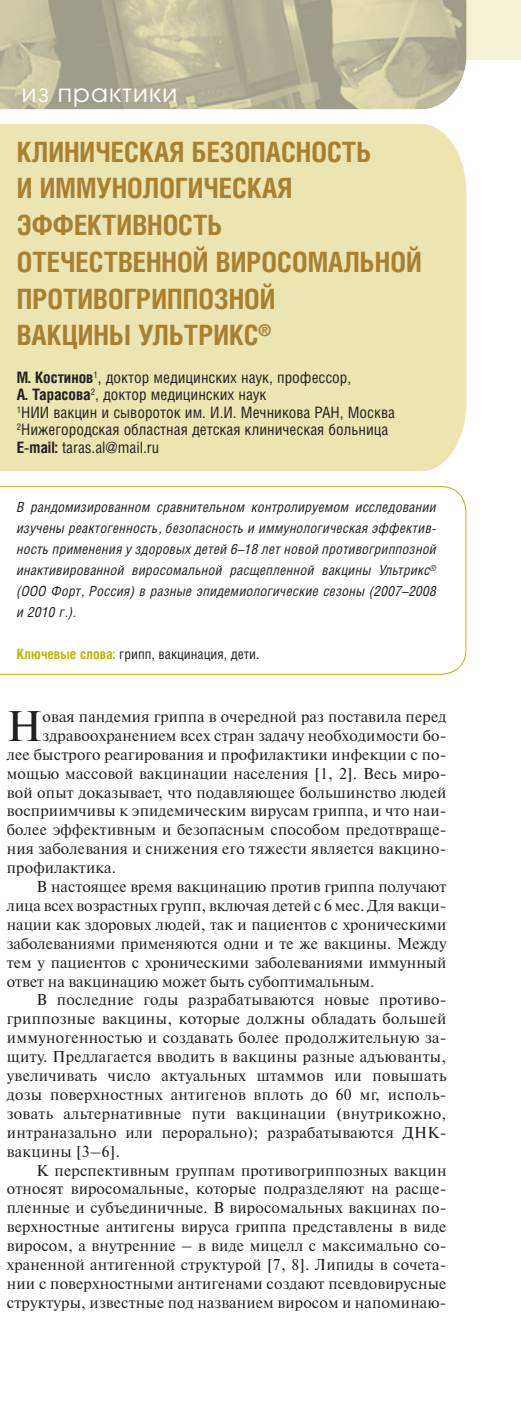
<style>
.page{position:relative;width:521px;height:1414px;background:#fff}
.page>*{position:absolute;margin:0;border:0;box-sizing:border-box;transform-origin:0 0}
.t1{font:42.7px "Newton C";color:#231f20}
.t2{font:700 28px/36.8px "Helios Cond";color:#a78131}
.t3{font:24.5px "Avant Garde Gothic C";letter-spacing:.05em;color:#fff}
.t4{font:15.75px "Newton C";letter-spacing:.01em;color:#231f20}
.t5{font:15.75px/17.5px "Helios Cond";color:#231f20}
.t6{font:italic 14px/21px "Helios Cond";letter-spacing:.015em;color:#231f20;text-align:justify}
.t7{font:14px "Helios Cond";color:#231f20}
.s1{font-weight:700}
.s2{font-weight:700;color:#c1b400}
</style>
<div class="page">
<div style="left:0;top:0;width:520px;height:60px;background:#f5f1d5"></div>
<div style="left:0;top:124px;width:466px;height:347px;background:#ece5b2"></div>
<svg style="left:0;top:486px;width:466px;height:189px"></svg>
<svg style="left:0;top:0;width:421px;height:109px;background:#b9b69a"></svg>
<img style="left:421px;top:0;width:45px;height:109px">
<h3 class="t3" style="left:22px;top:81px;width:157px">из практики</h3>
<h2 class="t2" style="left:17px;top:136px;width:406px">КЛИНИЧЕСКАЯ БЕЗОПАСНОСТЬ<br>И ИММУНОЛОГИЧЕСКАЯ<br>ЭФФЕКТИВНОСТЬ<br>ОТЕЧЕСТВЕННОЙ ВИРОСОМАЛЬНОЙ<br>ПРОТИВОГРИППОЗНОЙ<br>ВАКЦИНЫ УЛЬТРИКС<sup>®</sup></h2>
<p class="t5" style="left:17px;top:370px;width:379px"><span class="s1">М. Костинов</span><sup>1</sup>, доктор медицинских наук, профессор,<br><span class="s1">А. Тарасова</span><sup>2</sup>, доктор медицинских наук<br><sup>1</sup>НИИ вакцин и сывороток им. И.И. Мечникова РАН, Москва <sup>2</sup>Нижегородская областная детская клиническая больница <span class="s1">E-mail:</span> taras.al@mail.ru</p>
<p class="t6" style="left:17px;top:498px;width:421px">В рандомизированном сравнительном контролируемом исследовании изучены реактогенность, безопасность и иммунологическая эффектив&shy;ность применения у здоровых детей 6–18 лет новой противогриппозной инактивированной виросомальной расщепленной вакцины Ультрикс<sup>® </sup>(ООО Форт, Россия) в разные эпидемиологические сезоны (2007–2008 и 2010 г.).</p>
<p class="t7" style="left:17px;top:649px;width:244px"><span class="s2">Ключевые слова:</span> грипп, вакцинация, дети.</p>
<h1 class="t1" style="left:7px;top:710px;width:37px">Н</h1>
<p class="t4" style="left:42px;top:711px;width:405px">овая пандемия гриппа в очередной раз поставила перед</p>
<p class="t4" style="left:42px;top:729px;width:405px">здравоохранением всех стран задачу необходимости бо-</p>
<p class="t4" style="left:7px;top:748px;width:441px">лее быстрого реагирования и профилактики инфекции с по-</p>
<p class="t4" style="left:7px;top:767px;width:441px">мощью массовой вакцинации населения [1, 2]. Весь миро-</p>
<p class="t4" style="left:7px;top:786px;width:441px">вой опыт доказывает, что подавляющее большинство людей</p>
<p class="t4" style="left:7px;top:805px;width:441px">восприимчивы к эпидемическим вирусам гриппа, и что наи-</p>
<p class="t4" style="left:7px;top:824px;width:441px">более эффективным и безопасным способом предотвраще-</p>
<p class="t4" style="left:7px;top:843px;width:441px">ния заболевания и снижения его тяжести является вакцино-</p>
<p class="t4" style="left:7px;top:862px;width:111px">профилактика.</p>
<p class="t4" style="left:37px;top:881px;width:411px">В настоящее время вакцинацию против гриппа получают</p>
<p class="t4" style="left:7px;top:900px;width:441px">лица всех возрастных групп, включая детей с 6 мес. Для вакци-</p>
<p class="t4" style="left:7px;top:918px;width:441px">нации как здоровых людей, так и пациентов с хроническими</p>
<p class="t4" style="left:7px;top:937px;width:441px">заболеваниями применяются одни и те же вакцины. Между</p>
<p class="t4" style="left:7px;top:956px;width:441px">тем у пациентов с хроническими заболеваниями иммунный</p>
<p class="t4" style="left:7px;top:975px;width:369px">ответ на вакцинацию может быть субоптимальным.</p>
<p class="t4" style="left:37px;top:994px;width:411px">В последние годы разрабатываются новые противо-</p>
<p class="t4" style="left:7px;top:1013px;width:441px">гриппозные вакцины, которые должны обладать большей</p>
<p class="t4" style="left:7px;top:1032px;width:441px">иммуногенностью и создавать более продолжительную за-</p>
<p class="t4" style="left:7px;top:1051px;width:441px">щиту. Предлагается вводить в вакцины разные адъюванты,</p>
<p class="t4" style="left:7px;top:1070px;width:441px">увеличивать число актуальных штаммов или повышать</p>
<p class="t4" style="left:7px;top:1089px;width:441px">дозы поверхностных антигенов вплоть до 60 мг, исполь-</p>
<p class="t4" style="left:7px;top:1107px;width:441px">зовать альтернативные пути вакцинации (внутрикожно,</p>
<p class="t4" style="left:7px;top:1126px;width:441px">интраназально или перорально); разрабатываются ДНК-</p>
<p class="t4" style="left:7px;top:1145px;width:115px">вакцины [3–6].</p>
<p class="t4" style="left:37px;top:1164px;width:411px">К перспективным группам противогриппозных вакцин</p>
<p class="t4" style="left:7px;top:1183px;width:441px">относят виросомальные, которые подразделяют на расще-</p>
<p class="t4" style="left:7px;top:1202px;width:441px">пленные и субъединичные. В виросомальных вакцинах по-</p>
<p class="t4" style="left:7px;top:1221px;width:441px">верхностные антигены вируса гриппа представлены в виде</p>
<p class="t4" style="left:7px;top:1240px;width:441px">виросом, а внутренние – в виде мицелл с максимально со-</p>
<p class="t4" style="left:7px;top:1259px;width:441px">храненной антигенной структурой [7, 8]. Липиды в сочета-</p>
<p class="t4" style="left:7px;top:1278px;width:441px">нии с поверхностными антигенами создают псевдовирусные</p>
<p class="t4" style="left:7px;top:1296px;width:441px">структуры, известные под названием виросом и напоминаю-</p>
</div>
